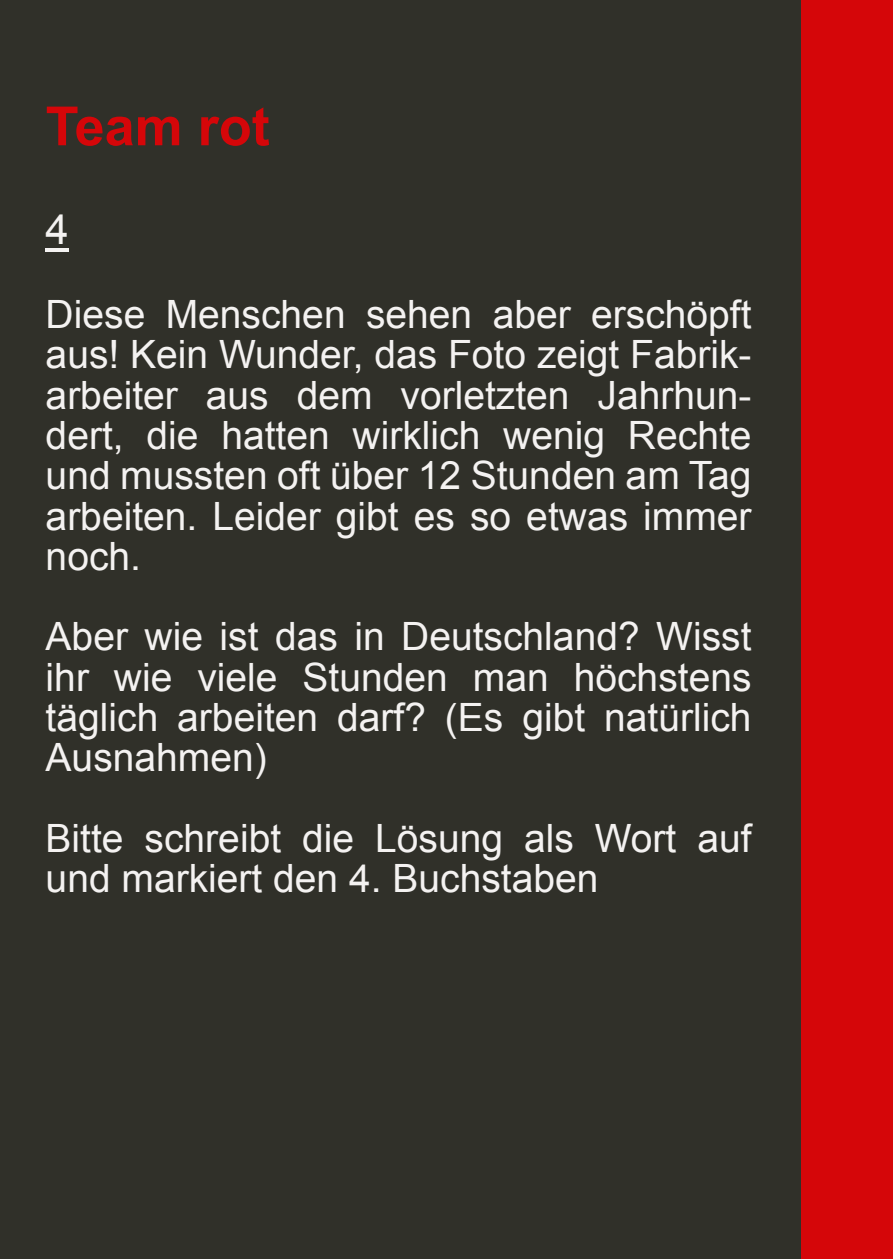
<style>
.page{position:relative;width:893px;height:1259px;background:#fff}
.page>*{position:absolute;margin:0;border:0;box-sizing:border-box;transform-origin:0 0}
.t1{font:700 54px "Arial";color:#d50609}
.t2{font:42px "Arial";color:#f4f2f1}
.t3{font:39px/40.2px "Arial";color:#f4f2f1;text-align:justify}
</style>
<div class="page">
<div style="left:0;top:0;width:847px;height:1259px;background:#303029"></div>
<div style="left:802px;top:0;width:91px;height:1259px;background:#d50609"></div>
<hr style="left:46px;top:249px;width:23px;height:3px;background:#f4f2f1">
<hr style="left:0;top:0;width:1px;height:1259px;background:#d50609">
<h1 class="t1" style="left:46px;top:106px;width:226px">Team rot</h1>
<p class="t2" style="left:46px;top:214px;width:25px">4</p>
<p class="t3" style="left:46px;top:298px;width:707px">Diese Menschen sehen aber erschöpft aus! Kein Wunder, das Foto zeigt Fabrik&shy;arbeiter aus dem vorletzten Jahrhun&shy;dert, die hatten wirklich wenig Rechte und mussten oft über 12 Stunden am Tag arbeiten. Leider gibt es so etwas immer noch.</p>
<p class="t3" style="left:46px;top:620px;width:707px">Aber wie ist das in Deutschland? Wisst ihr wie viele Stunden man höchstens täglich arbeiten darf? (Es gibt natürlich Ausnahmen)</p>
<p class="t3" style="left:46px;top:821px;width:707px">Bitte schreibt die Lösung als Wort auf und markiert den 4. Buchstaben</p>
</div>
